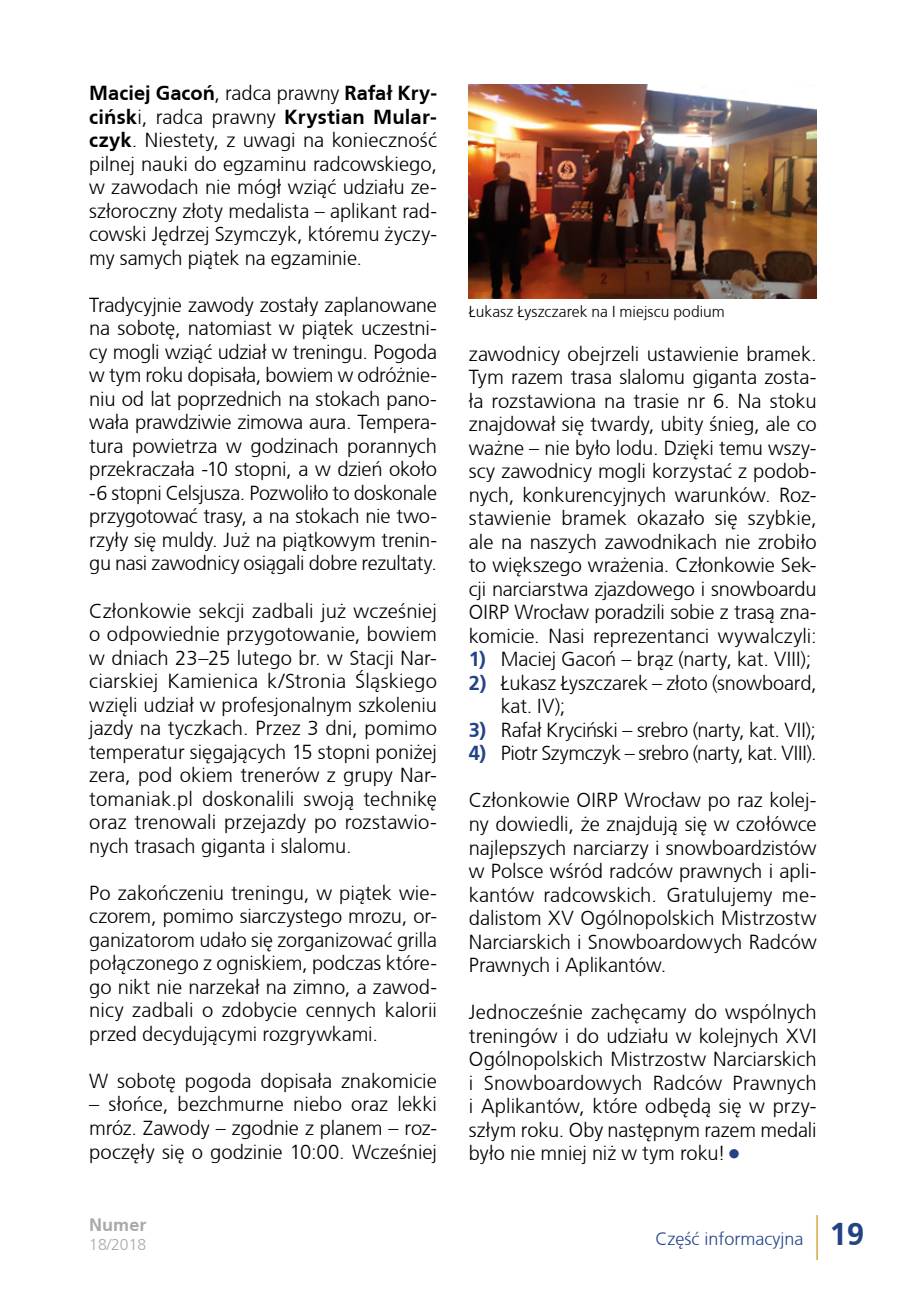
<style>
.page{position:relative;width:906px;height:1308px;background:#fff}
.page>*{position:absolute;margin:0;border:0;box-sizing:border-box;transform-origin:0 0}
.t1{font:300 45px "Frutiger CE";color:#d2a444;scale:.5 1}
.t2{font:700 31.5px "Frutiger CE";color:#244386}
.t3{font:300 20.25px/23.6px "Frutiger CE";letter-spacing:-.005em;color:#000;text-align:justify}
.t4{font:300 20.25px "Frutiger CE";letter-spacing:-.025em;color:#000}
.t5{font:300 18px "Frutiger CE";color:#244386}
.t6{font:700 18px "Frutiger CE";color:#a7a9ac}
.t7{font:300 15.75px "Frutiger CE";letter-spacing:.005em;color:#000}
.t8{font:300 15.75px "Frutiger CE";color:#a7a9ac}
.s1{font-weight:700}
.s2{font-weight:700;color:#244386}
.s3{font-size:27px;color:#244386}
</style>
<div class="page">
<img style="left:469px;top:85px;width:347px;height:213px">
<p class="t3" style="left:89px;top:81px;width:349px"><span class="s1">Maciej Gacoń</span>, radca prawny <span class="s1">Rafał Kry&shy;cińsk</span>i, radca prawny <span class="s1">Krystian Mular&shy;czyk</span>. Niestety, z uwagi na konieczność pilnej nauki do egzaminu radcowskiego, w zawodach nie mógł wziąć udziału ze&shy;szłoroczny złoty medalista – aplikant rad&shy;cowski Jędrzej Szymczyk, któremu życzy&shy;my samych piątek na egzaminie.</p>
<p class="t3" style="left:89px;top:293px;width:349px">Tradycyjnie zawody zostały zaplanowane na sobotę, natomiast w piątek uczestni&shy;cy mogli wziąć udział w treningu. Pogoda w tym roku dopisała, bowiem w odróżnie&shy;niu od lat poprzednich na stokach pano&shy;wała prawdziwie zimowa aura. Tempera&shy;tura powietrza w godzinach porannych przekraczała -10 stopni, a w dzień około -6 stopni Celsjusza. Pozwoliło to doskonale przygotować trasy, a na stokach nie two&shy;rzyły się muldy. Już na piątkowym trenin&shy;gu nasi zawodnicy osiągali dobre rezultaty.</p>
<p class="t3" style="left:89px;top:598px;width:349px">Członkowie sekcji zadbali już wcześniej o odpowiednie przygotowanie, bowiem w dniach 23–25 lutego br. w Stacji Nar&shy;ciarskiej Kamienica k/Stronia Śląskiego wzięli udział w profesjonalnym szkoleniu jazdy na tyczkach. Przez 3 dni, pomimo temperatur sięgających 15 stopni poniżej zera, pod okiem trenerów z grupy Nar&shy;tomaniak.pl doskonalili swoją technikę oraz trenowali przejazdy po rozstawio&shy;nych trasach giganta i slalomu.</p>
<p class="t3" style="left:89px;top:881px;width:349px">Po zakończeniu treningu, w piątek wie&shy;czorem, pomimo siarczystego mrozu, or&shy;ganizatorom udało się zorganizować grilla połączonego z ogniskiem, podczas które&shy;go nikt nie narzekał na zimno, a zawod&shy;nicy zadbali o zdobycie cennych kalorii przed decydującymi rozgrywkami.</p>
<p class="t3" style="left:89px;top:1068px;width:349px">W sobotę pogoda dopisała znakomicie</p>
<p class="t3" style="left:89px;top:1092px;width:349px">– słońce, bezchmurne niebo oraz lekki mróz. Zawody – zgodnie z planem – roz&shy;poczęły się o godzinie 10:00. Wcześniej</p>
<p class="t6" style="left:89px;top:1214px;width:59px">Numer</p>
<p class="t8" style="left:89px;top:1235px;width:58px">18/2018</p>
<p class="t7" style="left:469px;top:302px;width:257px">Łukasz Łyszczarek na I miejscu podium</p>
<p class="t3" style="left:469px;top:341px;width:349px">zawodnicy obejrzeli ustawienie bramek.<br>Tym razem trasa slalomu giganta zosta&shy;ła rozstawiona na trasie nr 6. Na stoku znajdował się twardy, ubity śnieg, ale co ważne – nie było lodu. Dzięki temu wszy&shy;scy zawodnicy mogli korzystać z podob&shy;nych, konkurencyjnych warunków. Roz&shy;stawienie bramek okazało się szybkie, ale na naszych zawodnikach nie zrobiło to większego wrażenia. Członkowie Sek&shy;cji narciarstwa zjazdowego i snowboardu OIRP Wrocław poradzili sobie z trasą zna&shy;komicie. Nasi reprezentanci wywalczyli:</p>
<p class="t3" style="left:469px;top:647px;width:344px"><span class="s2">1)</span> Maciej Gacoń – brąz (narty, kat. VIII);</p>
<p class="t3" style="left:501px;top:671px;width:317px;text-indent:-32px"><span class="s2">2)</span> Łukasz Łyszczarek – złoto (snowboard, kat. IV);</p>
<p class="t4" style="left:469px;top:718px;width:348px"><span class="s2">3)</span> Rafał Kryciński – srebro (narty, kat. VII);</p>
<p class="t3" style="left:469px;top:741px;width:349px"><span class="s2">4)</span> Piotr Szymczyk – srebro (narty, kat. VIII).</p>
<p class="t3" style="left:469px;top:788px;width:349px">Członkowie OIRP Wrocław po raz kolej&shy;ny dowiedli, że znajdują się w czołówce najlepszych narciarzy i snowboardzistów w Polsce wśród radców prawnych i apli&shy;kantów radcowskich. Gratulujemy me&shy;dalistom XV Ogólnopolskich Mistrzostw Narciarskich i Snowboardowych Radców Prawnych i Aplikantów.</p>
<p class="t3" style="left:469px;top:1000px;width:349px">Jednocześnie zachęcamy do wspólnych treningów i do udziału w kolejnych XVI Ogólnopolskich Mistrzostw Narciarskich i Snowboardowych Radców Prawnych i Aplikantów, które odbędą się w przy&shy;szłym roku. Oby następnym razem medali było nie mniej niż w tym roku!<span class="s3">•</span></p>
<p class="t5" style="left:655px;top:1228px;width:149px">Część informacyjna</p>
<h1 class="t1" style="left:815px;top:1208px;width:11px">|</h1>
<h2 class="t2" style="left:829px;top:1215px;width:37px">19</h2>
</div>
